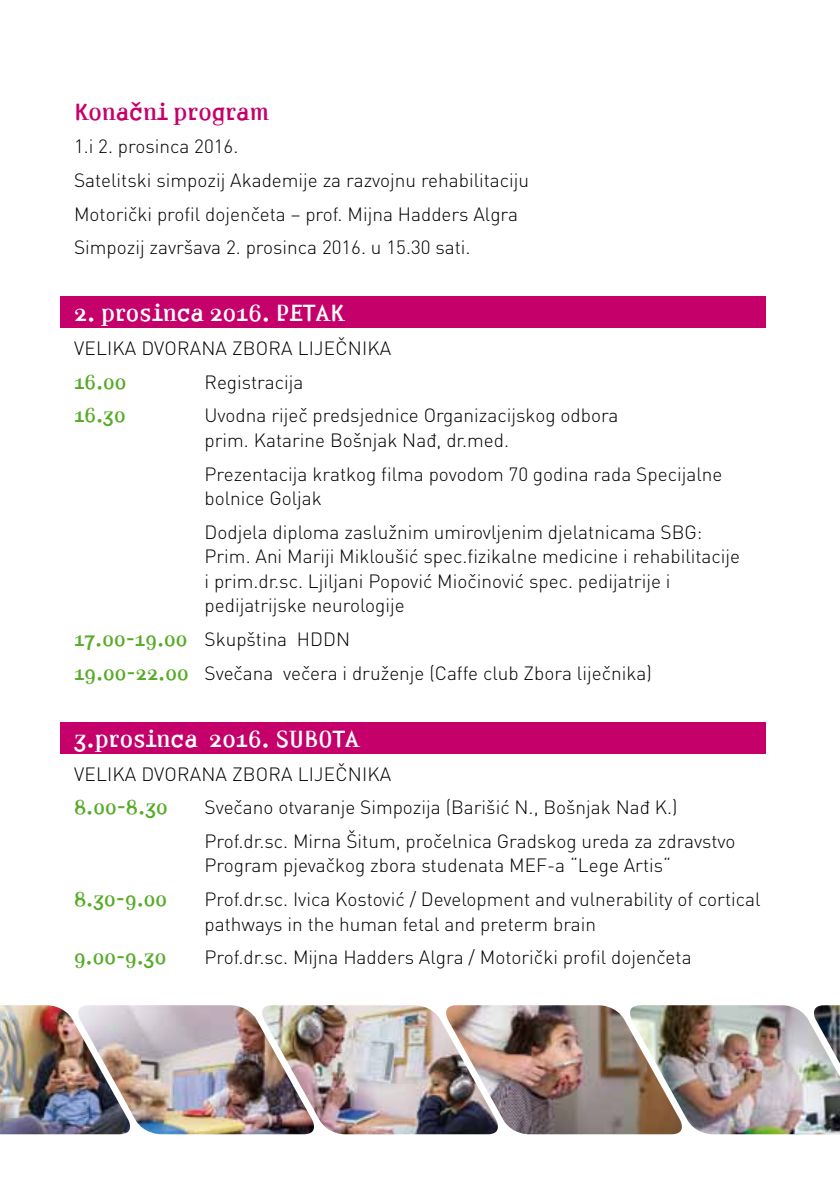
<style>
.page{position:relative;width:840px;height:1191px;background:#fff}
.page>*{position:absolute;margin:0;border:0;box-sizing:border-box;transform-origin:0 0}
.t1{font:300 22px "Amplifier X";color:#fff}
.t2{font:300 22px "Amplifier X";color:#c5006b}
.t3{font:300 19px/24.6px "DIN Pro";color:#000}
.t4{font:300 19px "Amplifier X";color:#57ab27}
.s1{font-family:"Amplifier X";color:#57ab27}
</style>
<div class="page">
<img style="left:0;top:1005px;width:72px;height:129px">
<img style="left:72px;top:1005px;width:184px;height:129px">
<img style="left:256px;top:1005px;width:183px;height:129px">
<img style="left:439px;top:1005px;width:184px;height:129px">
<img style="left:623px;top:1005px;width:217px;height:129px">
<img style="left:807px;top:1005px;width:32px;height:58px">
<div style="left:61px;top:722px;width:704px;height:31px;background:#c5006b"></div>
<div style="left:61px;top:297px;width:704px;height:31px;background:#c5006b"></div>
<p class="t2" style="left:74px;top:97px;width:196px">KonaËni program</p>
<p class="t3" style="left:74px;top:129px;width:456px;line-height:33.6px">1.i 2. prosinca 2016.<br>Satelitski simpozij Akademije za razvojnu rehabilitaciju Motorički profil dojenčeta – prof. Mijna Hadders Algra Simpozij završava 2. prosinca 2016. u 15.30 sati.</p>
<p class="t1" style="left:74px;top:299px;width:272px">2. prosinca 2016. PETAK</p>
<p class="t3" style="left:74px;top:335px;width:22px">Velika</p>
<p class="t3" style="left:141px;top:335px;width:13px">dvorana</p>
<p class="t3" style="left:232px;top:335px;width:24px">Zbora</p>
<p class="t3" style="left:297px;top:335px;width:12px">liječnika</p>
<p class="t4" style="left:74px;top:369px;width:54px">16.00</p>
<p class="t3" style="left:204px;top:369px;width:100px">Registracija</p>
<p class="t4" style="left:74px;top:403px;width:53px">16.30</p>
<p class="t3" style="left:204px;top:402px;width:415px">Uvodna riječ predsjednice Organizacijskog odbora prim. Katarine Bošnjak Nađ, dr.med.</p>
<p class="t3" style="left:204px;top:460px;width:519px">Prezentacija kratkog filma povodom 70 godina rada Specijalne bolnice Goljak</p>
<p class="t3" style="left:204px;top:519px;width:537px">Dodjela diploma zaslužnim umirovljenim djelatnicama SBG:<br>Prim. Ani Mariji Mikloušić spec.fizikalne medicine i rehabilitacije i prim.dr.sc. Ljiljani Popović Miočinović spec. pedijatrije i pedijatrijske neurologije</p>
<p class="t3" style="left:74px;top:621px;width:579px;line-height:33.6px"><span class="s1">17.00-19.00</span> Skupština HDDN<br><span class="s1">19.00-22.00</span> Svečana večera i druženje (Caffe club Zbora liječnika)</p>
<p class="t1" style="left:74px;top:724px;width:287px">3.prosinca 2016. SUBOTA</p>
<p class="t3" style="left:74px;top:760px;width:22px">Velika</p>
<p class="t3" style="left:141px;top:760px;width:13px">dvorana</p>
<p class="t3" style="left:232px;top:760px;width:24px">Zbora</p>
<p class="t3" style="left:297px;top:760px;width:12px">liječnika</p>
<p class="t4" style="left:74px;top:794px;width:95px">8.00-8.30</p>
<p class="t3" style="left:204px;top:789px;width:532px;line-height:33.6px">Svečano otvaranje Simpozija (Barišić N., Bošnjak Nađ K.)<br>Prof.dr.sc. Mirna Šitum, pročelnica Gradskog ureda za zdravstvo</p>
<p class="t3" style="left:204px;top:852px;width:468px">Program pjevačkog zbora studenata MEF-a “Lege Artis“</p>
<p class="t4" style="left:74px;top:886px;width:95px">8.30-9.00</p>
<p class="t3" style="left:204px;top:886px;width:557px">Prof.dr.sc. Ivica Kostović / Development and vulnerability of cortical pathways in the human fetal and preterm brain</p>
<p class="t4" style="left:74px;top:944px;width:94px">9.00-9.30</p>
<p class="t3" style="left:204px;top:944px;width:488px">Prof.dr.sc. Mijna Hadders Algra / Motorički profil dojenčeta</p>
</div>
